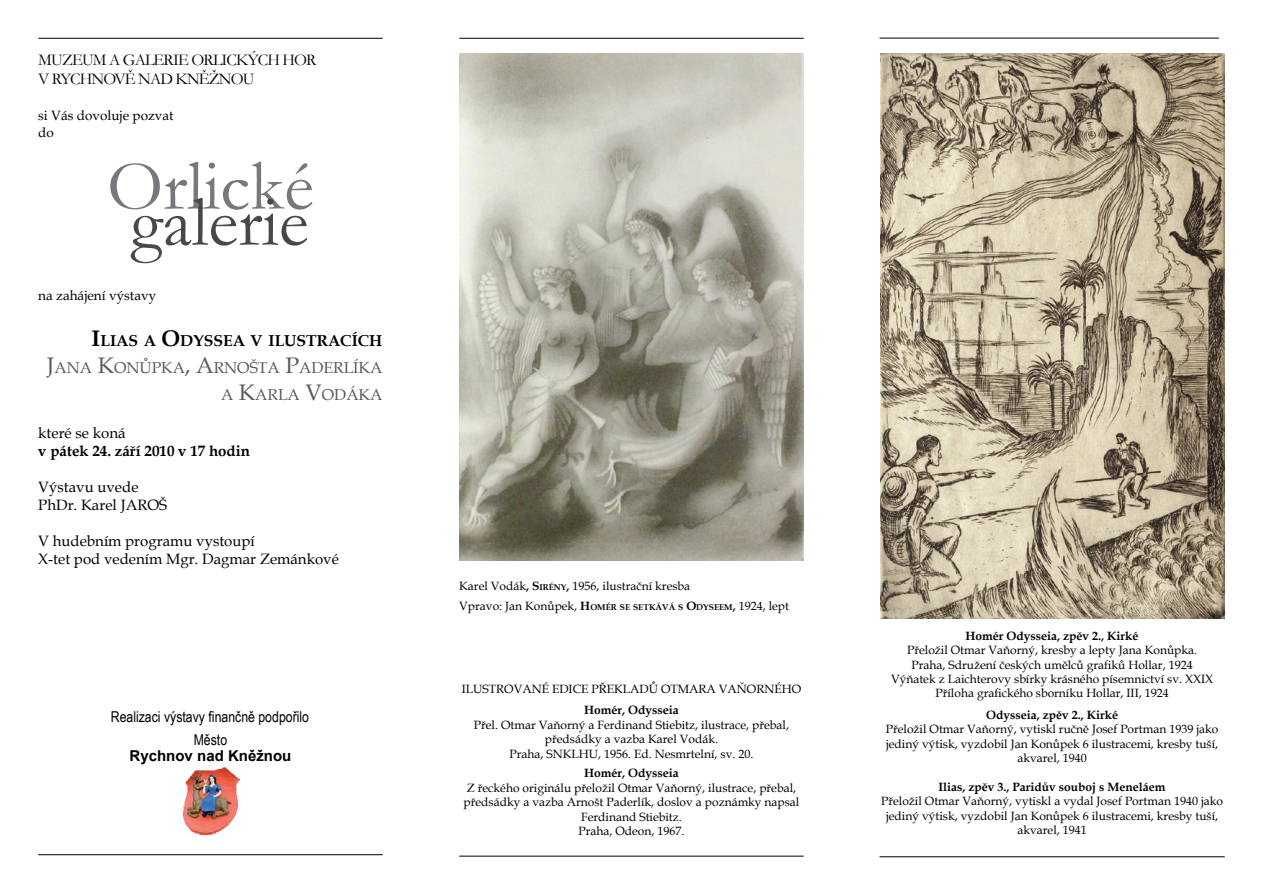
<style>
.page{position:relative;width:1263px;height:893px;background:#fff}
.page>*{position:absolute;margin:0;border:0;box-sizing:border-box;transform-origin:0 0}
.t1{font:72px "Garamond";color:#76787b}
.t2{font:72px "Garamond";color:#48484a}
.t3{font:16.5px/19.8px "Garamond";letter-spacing:-.05em;color:#000}
.t4{font:15.75px/27px "Book Antiqua";color:#58595b;text-align:right}
.t5{font:15px/18px "Book Antiqua";color:#000}
.t6{font:15px "Arial Narrow";color:#000}
.t7{font:700 15px "Book Antiqua";color:#000}
.t8{font:700 15px "Arial";color:#000}
.t9{font:13.5px/16.2px "Book Antiqua";color:#000}
.t10{font:12px/14.4px "Book Antiqua";color:#000;text-align:center}
.t11{font:700 12px "Book Antiqua";color:#000}
.s1{font-weight:700;font-size:22.5px;color:#000}
.s2{font-weight:700;color:#000}
.s3{font-size:22.5px}
.s4{font-weight:700}
.s5{font-weight:700;font-size:8.4px}
</style>
<div class="page">
<hr style="left:38px;top:38px;width:345px;height:1px;background:#000">
<hr style="left:459px;top:38px;width:345px;height:1px;background:#000">
<hr style="left:459px;top:856px;width:345px;height:1px;background:#000">
<hr style="left:38px;top:854px;width:345px;height:1px;background:#000">
<hr style="left:879px;top:856px;width:346px;height:1px;background:#000">
<img style="left:459px;top:54px;width:345px;height:507px">
<hr style="left:879px;top:38px;width:340px;height:1px;background:#000">
<img style="left:880px;top:54px;width:345px;height:565px">
<img style="left:184px;top:767px;width:56px;height:67px">
<h2 class="t3" style="left:38px;top:49px;width:280px">MUZEUM A GALERIE ORLICKÝCH HOR<br>V RYCHNOVĚ NAD KNĚŽNOU</h2>
<p class="t9" style="left:38px;top:107px;width:137px">si Vás dovoluje pozvat do</p>
<h1 class="t1" style="left:107px;top:138px;width:209px">Orlické</h1>
<h1 class="t2" style="left:130px;top:174px;width:180px">galerie</h1>
<p class="t9" style="left:38px;top:287px;width:119px">na zahájení výstavy</p>
<h3 class="t4" style="left:47px;top:327px;width:337px"><span class="s1">I</span><span class="s2">lias a</span> <span class="s1">O</span><span class="s2">dyssea v ilustracích<br></span><span class="s3">J</span>ANA <span class="s3">K</span>ONŮPKA<span class="s3">, A</span>RNOŠTA <span class="s3">P</span>ADERLÍKA<br>A <span class="s3">K</span>ARLA <span class="s3">V</span>ODÁKA</h3>
<p class="t5" style="left:38px;top:423px;width:89px">které se koná</p>
<p class="t7" style="left:38px;top:440px;width:213px">v pátek 24. září 2010 v 17 hodin</p>
<p class="t5" style="left:38px;top:477px;width:130px">Výstavu uvede<br>PhDr. Karel JAROŠ</p>
<p class="t5" style="left:38px;top:531px;width:302px">V hudebním programu vystoupí<br>X-tet pod vedením Mgr. Dagmar Zemánkové</p>
<p class="t6" style="left:111px;top:705px;width:200px">Realizaci výstavy finančně podpořilo</p>
<p class="t6" style="left:194px;top:728px;width:35px">Město</p>
<p class="t8" style="left:130px;top:746px;width:163px">Rychnov nad Kněžnou</p>
<p class="t10" style="left:459px;top:576px;width:331px;line-height:19.6px;text-align:left">Karel Vodák<span class="s4">, S</span><span class="s5">irény</span><span class="s4">,</span> 1956, ilustrační kresba<br>Vpravo: Jan Konůpek, <span class="s4">H</span><span class="s5">omér se setkává s</span> <span class="s4">O</span><span class="s5">dyseem</span><span class="s4">,</span> 1924, lept</p>
<p class="t10" style="left:462px;top:681px;width:341px">ILUSTROVANÉ EDICE PŘEKLADŮ OTMARA VAŇORNÉHO</p>
<p class="t11" style="left:584px;top:702px;width:96px">Homér, Odysseia</p>
<p class="t10" style="left:474px;top:717px;width:317px">Přel. Otmar Vaňorný a Ferdinand Stiebitz, ilustrace, přebal, předsádky a vazba Karel Vodák.<br>Praha, SNKLHU, 1956. Ed. Nesmrtelní, sv. 20.</p>
<p class="t11" style="left:584px;top:765px;width:96px">Homér, Odysseia</p>
<p class="t10" style="left:464px;top:780px;width:337px">Z řeckého originálu přeložil Otmar Vaňorný, ilustrace, přebal, předsádky a vazba Arnošt Paderlík, doslov a poznámky napsal Ferdinand Stiebitz.<br>Praha, Odeon, 1967.</p>
<p class="t11" style="left:966px;top:628px;width:174px">Homér Odysseia, zpěv 2., Kirké</p>
<p class="t10" style="left:891px;top:643px;width:324px">Přeložil Otmar Vaňorný, kresby a lepty Jana Konůpka.<br>Praha, Sdružení českých umělců grafiků Hollar, 1924<br>Výňatek z Laichterovy sbírky krásného písemnictví sv. XXIX Příloha grafického sborníku Hollar, III, 1924</p>
<p class="t11" style="left:986px;top:707px;width:133px">Odysseia, zpěv 2., Kirké</p>
<p class="t10" style="left:886px;top:722px;width:334px">Přeložil Otmar Vaňorný, vytiskl ručně Josef Portman 1939 jako jediný výtisk, vyzdobil Jan Konůpek 6 ilustracemi, kresby tuší, akvarel, 1940</p>
<p class="t11" style="left:939px;top:779px;width:228px">Ilias, zpěv 3., Paridův souboj s Meneláem</p>
<p class="t10" style="left:881px;top:794px;width:343px">Přeložil Otmar Vaňorný, vytiskl a vydal Josef Portman 1940 jako jediný výtisk, vyzdobil Jan Konůpek 6 ilustracemi, kresby tuší, akvarel, 1941</p>
</div>
